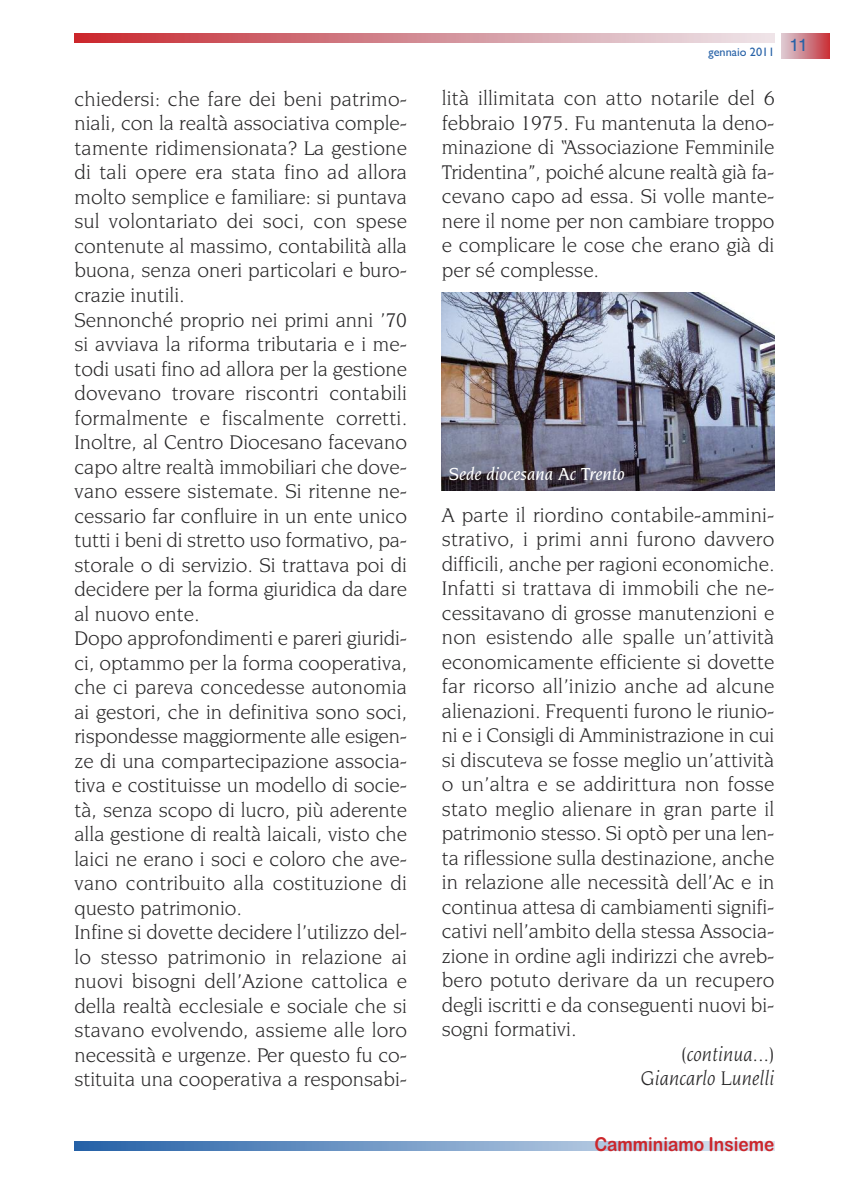
<style>
.page{position:relative;width:844px;height:1191px;background:#fff}
.page>*{position:absolute;margin:0;border:0;box-sizing:border-box;transform-origin:0 0}
.t1{font:21px/24.5px "Novarese IT Cby BT";color:#272627;text-align:justify}
.t2{font:italic 21px/24.5px "Novarese IT Cby BT";color:#272627;text-align:right}
.t3{font:19.25px "Arial Rounded MT Bold";color:#cc262b;scale:.9 1}
.t4{font:italic 500 18.38px "Novarese IT Cby BT";color:#fff}
.t5{font:12.25px "Gill Sans";color:#2661a7}
</style>
<div class="page">
<img style="left:781px;top:34px;width:48px;height:25px">
<img style="left:74px;top:34px;width:700px;height:9px">
<img style="left:74px;top:1142px;width:700px;height:8px">
<img style="left:441px;top:293px;width:333px;height:197px">
<p class="t5" style="left:708px;top:44px;width:101px">gennaio 2011 <sup>11</sup></p>
<p class="t1" style="left:74px;top:88px;width:334px;text-align:left">chiedersi: che fare dei beni patrimo&shy;niali, con la realtà associativa comple&shy;tamente ridimensionata? La gestione di tali opere era stata fino ad allora molto semplice e familiare: si puntava sul volontariato dei soci, con spese contenute al massimo, contabilità alla buona, senza oneri particolari e buro&shy;crazie inutili.<br>Sennonché proprio nei primi anni ’70 si avviava la riforma tributaria e i me&shy;todi usati fino ad allora per la gestione dovevano trovare riscontri contabili formalmente e fiscalmente corretti.<br>Inoltre, al Centro Diocesano facevano capo altre realtà immobiliari che dove&shy;vano essere sistemate. Si ritenne ne&shy;cessario far confluire in un ente unico tutti i beni di stretto uso formativo, pa&shy;storale o di servizio. Si trattava poi di decidere per la forma giuridica da dare al nuovo ente.<br>Dopo approfondimenti e pareri giuridi&shy;ci, optammo per la forma cooperativa, che ci pareva concedesse autonomia ai gestori, che in definitiva sono soci, rispondesse maggiormente alle esigen&shy;ze di una compartecipazione associa&shy;tiva e costituisse un modello di socie&shy;tà, senza scopo di lucro, più aderente alla gestione di realtà laicali, visto che laici ne erano i soci e coloro che ave&shy;vano contribuito alla costituzione di questo patrimonio.<br>Infine si dovette decidere l’utilizzo del&shy;lo stesso patrimonio in relazione ai nuovi bisogni dell’Azione cattolica e della realtà ecclesiale e sociale che si stavano evolvendo, assieme alle loro necessità e urgenze. Per questo fu co&shy;stituita una cooperativa a responsabi-</p>
<p class="t1" style="left:441px;top:87px;width:334px">lità illimitata con atto notarile del 6 febbraio 1975. Fu mantenuta la deno&shy;minazione di “Associazione Femminile Tridentina”, poiché alcune realtà già fa&shy;cevano capo ad essa. Si volle mante&shy;nere il nome per non cambiare troppo e complicare le cose che erano già di per sé complesse.</p>
<p class="t4" style="left:448px;top:467px;width:177px">Sede diocesana Ac Trento</p>
<p class="t1" style="left:441px;top:504px;width:334px">A parte il riordino contabile-ammini&shy;strativo, i primi anni furono davvero difficili, anche per ragioni economiche.<br>Infatti si trattava di immobili che ne&shy;cessitavano di grosse manutenzioni e non esistendo alle spalle un’attività economicamente efficiente si dovette far ricorso all’inizio anche ad alcune alienazioni. Frequenti furono le riunio&shy;ni e i Consigli di Amministrazione in cui si discuteva se fosse meglio un’attività o un’altra e se addirittura non fosse stato meglio alienare in gran parte il patrimonio stesso. Si optò per una len&shy;ta riflessione sulla destinazione, anche in relazione alle necessità dell’Ac e in continua attesa di cambiamenti signifi&shy;cativi nell’ambito della stessa Associa&shy;zione in ordine agli indirizzi che avreb&shy;bero potuto derivare da un recupero degli iscritti e da conseguenti nuovi bi&shy;sogni formativi.</p>
<p class="t2" style="left:640px;top:1043px;width:135px">(continua...)<br>Giancarlo Lunelli</p>
<p class="t3" style="left:594px;top:1132px;width:201px">Camminiamo Insieme</p>
</div>
